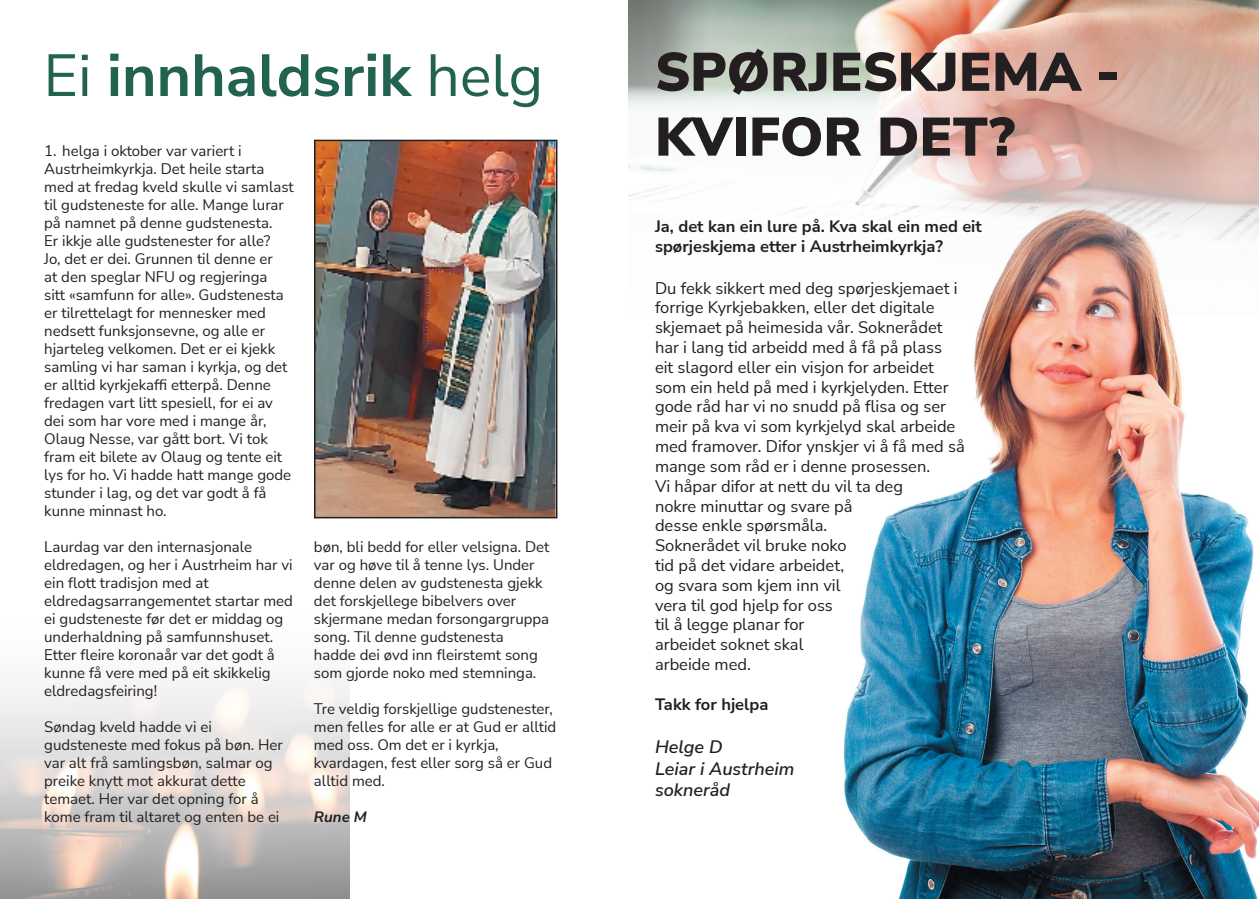
<style>
.page{position:relative;width:1259px;height:899px;background:#fff}
.page>*{position:absolute;margin:0;border:0;box-sizing:border-box;transform-origin:0 0}
.t1{font:700 59.1px "Nunito Sans";color:#216250}
.t2{font:900 54px/64.8px "Nunito Sans";color:#231f20}
.t3{font:italic 600 18px/21.6px "Nunito Sans";color:#231f20}
.t4{font:16.5px/19.8px "Nunito Sans";color:#231f20}
.t5{font:700 16.5px/19.8px "Nunito Sans";color:#231f20}
.t6{font:15px/18px "Nunito Sans";color:#231f20}
.t7{font:italic 700 15px "Nunito Sans";color:#231f20}
.s1{font-weight:400}
</style>
<div class="page">
<img style="left:898px;top:898px;width:360px;height:1px">
<img style="left:0;top:681px;width:350px;height:217px">
<img style="left:351px;top:139px;width:908px;height:759px">
<img style="left:628px;top:0;width:631px;height:315px">
<img style="left:317px;top:143px;width:237px;height:372px">
<div style="left:314px;top:140px;width:243px;height:378px;border:2px solid #231f20"></div>
<h1 class="t1" style="left:43px;top:34px;width:501px"><span class="s1">Ei</span> innhaldsrik <span class="s1">helg</span></h1>
<p class="t6" style="left:44px;top:141px;width:251px">1. helga i oktober var variert i Austrheimkyrkja. Det heile starta med at fredag kveld skulle vi samlast til gudsteneste for alle. Mange lurar på namnet på denne gudstenesta.<br>Er ikkje alle gudstenester for alle?<br>Jo, det er dei. Grunnen til denne er<br>at den speglar NFU og regjeringa<br>sitt «samfunn for alle». Gudstenesta er tilrettelagt for mennesker med nedsett funksjonsevne, og alle er hjarteleg velkomen. Det er ei kjekk samling vi har saman i kyrkja, og det er alltid kyrkjekaffi etterpå. Denne fredagen vart litt spesiell, for ei av dei som har vore med i mange år, Olaug Nesse, var gått bort. Vi tok fram eit bilete av Olaug og tente eit lys for ho. Vi hadde hatt mange gode stunder i lag, og det var godt å få kunne minnast ho.</p>
<p class="t6" style="left:44px;top:537px;width:250px">Laurdag var den internasjonale eldredagen, og her i Austrheim har vi ein flott tradisjon med at eldredagsarrangementet startar med ei gudsteneste før det er middag og underhaldning på samfunnshuset.<br>Etter fleire koronaår var det godt å kunne få vere med på eit skikkelig eldredagsfeiring!</p>
<p class="t6" style="left:44px;top:717px;width:240px">Søndag kveld hadde vi ei gudsteneste med fokus på bøn. Her var alt frå samlingsbøn, salmar og preike knytt mot akkurat dette temaet. Her var det opning for å kome fram til altaret og enten be ei</p>
<p class="t6" style="left:314px;top:537px;width:237px">bøn, bli bedd for eller velsigna. Det var og høve til å tenne lys. Under denne delen av gudstenesta gjekk det forskjellege bibelvers over skjermane medan forsongargruppa song. Til denne gudstenesta<br>hadde dei øvd inn fleirstemt song som gjorde noko med stemninga.</p>
<p class="t6" style="left:314px;top:699px;width:244px">Tre veldig forskjellige gudstenester, men felles for alle er at Gud er alltid med oss. Om det er i kyrkja, kvardagen, fest eller sorg så er Gud alltid med.</p>
<p class="t7" style="left:314px;top:806px;width:54px">Rune M</p>
<h2 class="t2" style="left:655px;top:38px;width:467px">SPØRJESKJEMA -<br>KVIFOR DET?</h2>
<p class="t5" style="left:655px;top:216px;width:328px">Ja, det kan ein lure på. Kva skal ein med eit spørjeskjema etter i Austrheimkyrkja?</p>
<p class="t4" style="left:655px;top:277px;width:311px">Du fekk sikkert med deg spørjeskjemaet i forrige Kyrkjebakken, eller det digitale skjemaet på heimesida vår. Soknerådet har i lang tid arbeidd med å få på plass<br>eit slagord eller ein visjon for arbeidet som ein held på med i kyrkjelyden. Etter gode råd har vi no snudd på flisa og ser meir på kva vi som kyrkjelyd skal arbeide med framover. Difor ynskjer vi å få med så mange som råd er i denne prosessen.<br>Vi håpar difor at nett du vil ta deg<br>nokre minuttar og svare på<br>desse enkle spørsmåla.<br>Soknerådet vil bruke noko<br>tid på det vidare arbeidet,<br>og svara som kjem inn vil<br>vera til god hjelp for oss<br>til å legge planar for<br>arbeidet soknet skal<br>arbeide med.</p>
<p class="t5" style="left:655px;top:693px;width:115px">Takk for hjelpa</p>
<p class="t3" style="left:655px;top:735px;width:141px">Helge D<br>Leiar i Austrheim sokneråd</p>
</div>
